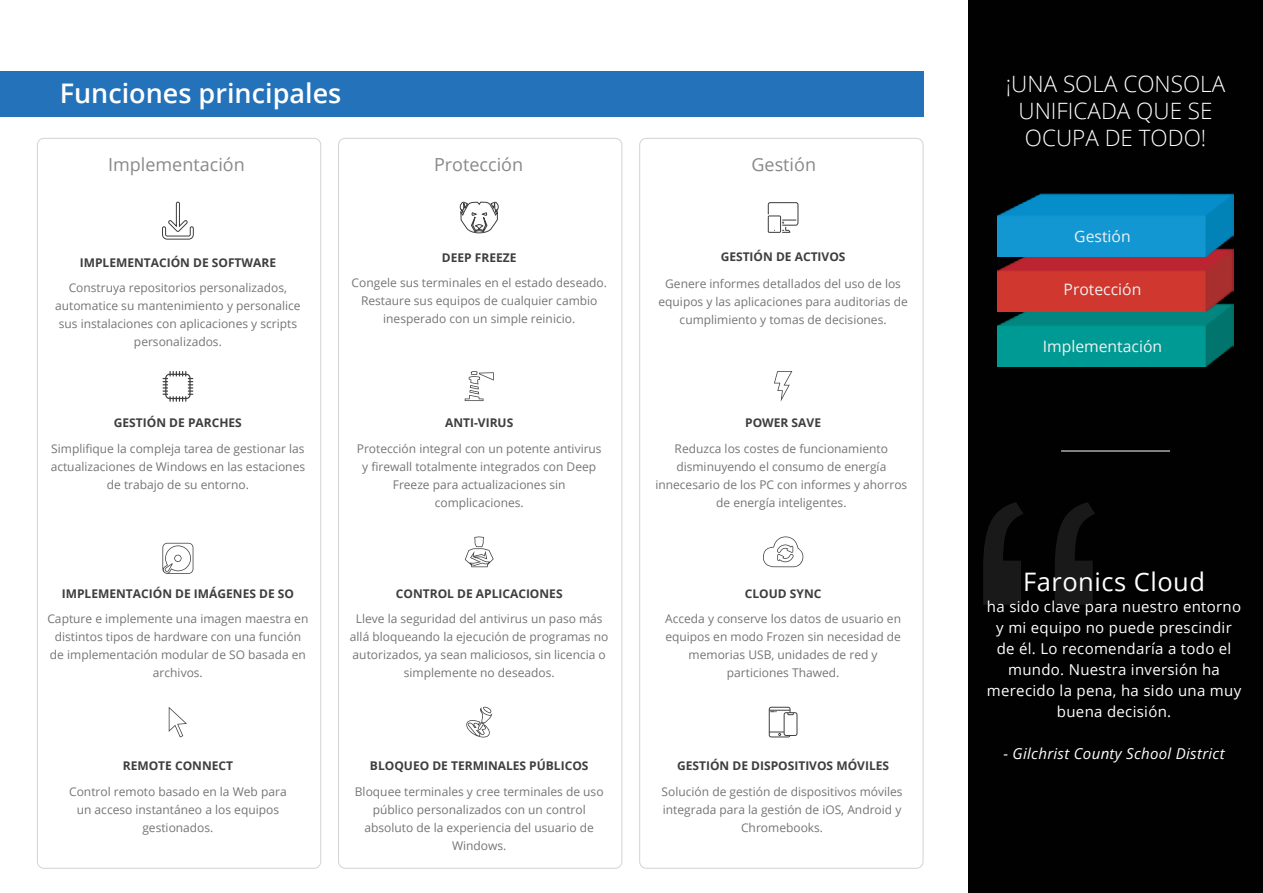
<style>
.page{position:relative;width:1263px;height:893px;background:#fff}
.page>*{position:absolute;margin:0;border:0;box-sizing:border-box;transform-origin:0 0}
.t1{font:300 450px "Oswald";color:#fff}
.t2{font:600 27px "Open Sans";color:#fff}
.t3{font:25.5px "Open Sans";letter-spacing:.02em;color:#fff}
.t4{font:300 22.5px/27px "Open Sans";color:#fff;text-align:center}
.t5{font:18px "Open Sans";color:#898989}
.t6{font:15.75px "Open Sans";color:#f1f0f0}
.t7{font:15px/21px "Open Sans";letter-spacing:.02em;color:#fff;text-align:center}
.t8{font:italic 15px "Open Sans";letter-spacing:.02em;color:#fff}
.t9{font:12px/18px "Open Sans";color:#747575;text-align:center}
.t10{font:700 12px "Open Sans";color:#3e3e3e}
</style>
<div class="page">
<div style="left:968px;top:0;width:295px;height:893px;background:#010101"></div>
<div style="left:0;top:71px;width:923px;height:45px;background:#2372ba"></div>
<svg style="left:459px;top:201px;width:40px;height:33px"></svg>
<svg style="left:465px;top:536px;width:29px;height:31px"></svg>
<svg style="left:763px;top:536px;width:41px;height:31px"></svg>
<svg style="left:768px;top:202px;width:30px;height:31px"></svg>
<svg style="left:169px;top:707px;width:18px;height:30px"></svg>
<svg style="left:465px;top:371px;width:29px;height:30px"></svg>
<svg style="left:769px;top:707px;width:28px;height:30px"></svg>
<svg style="left:162px;top:201px;width:32px;height:39px"></svg>
<svg style="left:162px;top:543px;width:31px;height:31px"></svg>
<img style="left:997px;top:312px;width:236px;height:54px">
<img style="left:997px;top:257px;width:236px;height:55px">
<img style="left:997px;top:194px;width:236px;height:63px">
<hr style="left:1061px;top:451px;width:109px;height:1px;background:#fff">
<svg style="left:774px;top:371px;width:18px;height:31px"></svg>
<svg style="left:163px;top:371px;width:30px;height:31px"></svg>
<svg style="left:466px;top:707px;width:27px;height:30px"></svg>
<h2 class="t2" style="left:60px;top:75px;width:283px">Funciones principales</h2>
<h3 class="t5" style="left:108px;top:153px;width:138px">Implementación</h3>
<h3 class="t5" style="left:434px;top:153px;width:91px">Protección</h3>
<h3 class="t5" style="left:751px;top:153px;width:66px">Gestión</h3>
<p class="t10" style="left:80px;top:254px;width:198px">IMPLEMENTACIÓN DE SOFTWARE</p>
<p class="t9" style="left:55px;top:278px;width:247px">Construya repositorios personalizados, automatice su mantenimiento y personalice sus instalaciones con aplicaciones y scripts personalizados.</p>
<p class="t10" style="left:114px;top:415px;width:129px">GESTIÓN DE PARCHES</p>
<p class="t9" style="left:51px;top:439px;width:256px">Simplifique la compleja tarea de gestionar las actualizaciones de Windows en las estaciones de trabajo de su entorno.</p>
<p class="t10" style="left:62px;top:585px;width:234px">IMPLEMENTACIÓN DE IMÁGENES DE SO</p>
<p class="t9" style="left:47px;top:609px;width:262px">Capture e implemente una imagen maestra en distintos tipos de hardware con una función de implementación modular de SO basada en archivos.</p>
<p class="t10" style="left:123px;top:758px;width:112px">REMOTE CONNECT</p>
<p class="t9" style="left:69px;top:782px;width:219px">Control remoto basado en la Web para un acceso instantáneo a los equipos gestionados.</p>
<p class="t10" style="left:442px;top:249px;width:76px">DEEP FREEZE</p>
<p class="t9" style="left:352px;top:273px;width:257px">Congele sus terminales en el estado deseado.<br>Restaure sus equipos de cualquier cambio inesperado con un simple reinicio.</p>
<p class="t10" style="left:445px;top:415px;width:70px">ANTI-VIRUS</p>
<p class="t9" style="left:357px;top:439px;width:246px">Protección integral con un potente antivirus y firewall totalmente integrados con Deep Freeze para actualizaciones sin complicaciones.</p>
<p class="t10" style="left:396px;top:585px;width:168px">CONTROL DE APLICACIONES</p>
<p class="t9" style="left:350px;top:609px;width:260px">Lleve la seguridad del antivirus un paso más allá bloqueando la ejecución de programas no autorizados, ya sean maliciosos, sin licencia o simplemente no deseados.</p>
<p class="t10" style="left:370px;top:758px;width:220px">BLOQUEO DE TERMINALES PÚBLICOS</p>
<p class="t9" style="left:355px;top:782px;width:250px">Bloquee terminales y cree terminales de uso público personalizados con un control absoluto de la experiencia del usuario de Windows.</p>
<p class="t10" style="left:721px;top:249px;width:126px">GESTIÓN DE ACTIVOS</p>
<p class="t9" style="left:658px;top:275px;width:251px">Genere informes detallados del uso de los equipos y las aplicaciones para auditorias de cumplimiento y tomas de decisiones.</p>
<p class="t10" style="left:745px;top:415px;width:77px">POWER SAVE</p>
<p class="t9" style="left:655px;top:439px;width:253px">Reduzca los costes de funcionamiento disminuyendo el consumo de energía innecesario de los PC con informes y ahorros de energía inteligentes.</p>
<p class="t10" style="left:745px;top:585px;width:78px">CLOUD SYNC</p>
<p class="t9" style="left:665px;top:609px;width:237px">Acceda y conserve los datos de usuario en equipos en modo Frozen sin necesidad de memorias USB, unidades de red y particiones Thawed.</p>
<p class="t10" style="left:677px;top:758px;width:213px">GESTIÓN DE DISPOSITIVOS MÓVILES</p>
<p class="t9" style="left:662px;top:782px;width:242px">Solución de gestión de dispositivos móviles integrada para la gestión de iOS, Android y<br>Chromebooks.</p>
<h3 class="t4" style="left:1006px;top:70px;width:221px">¡UNA SOLA CONSOLA<br>UNIFICADA QUE SE<br>OCUPA DE TODO!</h3>
<h3 class="t6" style="left:1074px;top:226px;width:58px">Gestión</h3>
<h3 class="t6" style="left:1063px;top:279px;width:79px">Protección</h3>
<h3 class="t6" style="left:1043px;top:336px;width:121px">Implementación</h3>
<h1 class="t1" style="left:956px;top:397px;width:172px">“</h1>
<h3 class="t3" style="left:1023px;top:564px;width:184px">Faronics Cloud</h3>
<p class="t7" style="left:987px;top:595px;width:256px">ha sido clave para nuestro entorno y mi equipo no puede prescindir de él. Lo recomendaría a todo el mundo. Nuestra inversión ha merecido la pena, ha sido una muy buena decisión.</p>
<p class="t8" style="left:1003px;top:743px;width:223px">- Gilchrist County School District</p>
</div>
